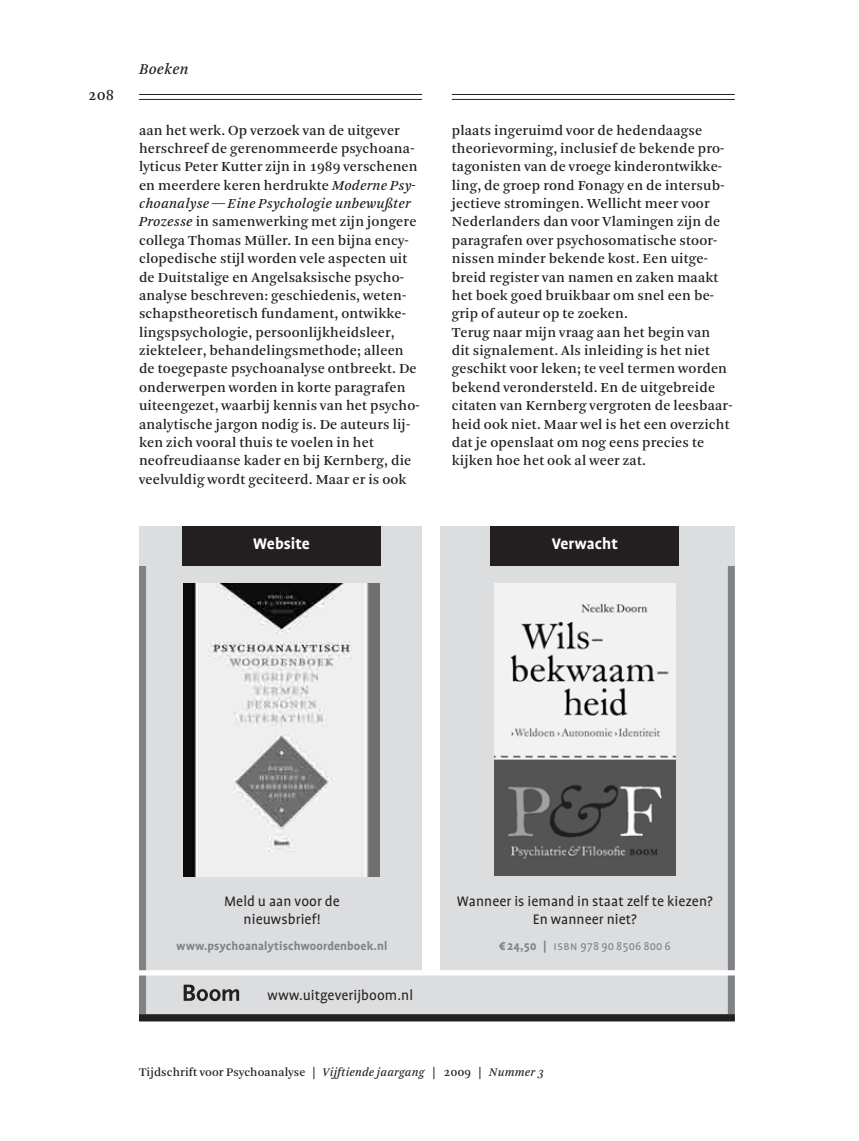
<style>
.page{position:relative;width:859px;height:1141px;background:#fff}
.page>*{position:absolute;margin:0;border:0;box-sizing:border-box;transform-origin:0 0}
.t1{font:700 17.5px "Profile";letter-spacing:.005em;color:#fff}
.t2{font:15.75px/17.5px "Profile";letter-spacing:.005em;color:#231f20;text-align:center}
.t3{font:italic 15.75px "Arnhem";letter-spacing:.01em;color:#231f20}
.t4{font:15.75px "Arnhem";color:#231f20}
.t5{font:14.53px/18.4px "Arnhem";letter-spacing:.01em;color:#231f20}
.t6{font:700 13.12px "Profile";letter-spacing:.01em;color:#808285}
.t7{font:13.12px "Profile SC";letter-spacing:.01em;color:#808285}
.t8{font:12.25px "Arnhem";letter-spacing:.01em;color:#231f20}
.s1{font-style:italic}
.s2{font-family:"Profile";font-weight:700}
.s3{font-weight:700}
</style>
<div class="page">
<hr style="left:139px;top:94px;width:283px;height:1px;background:#231f20">
<hr style="left:139px;top:99px;width:283px;height:1px;background:#231f20">
<hr style="left:451px;top:94px;width:283px;height:1px;background:#231f20">
<hr style="left:451px;top:99px;width:283px;height:1px;background:#231f20">
<div style="left:139px;top:526px;width:595px;height:495px;background:#dcdddf;border:7px solid #808285"></div>
<div style="left:139px;top:526px;width:595px;height:39px;background:#dcdddf"></div>
<div style="left:422px;top:526px;width:18px;height:446px;background:#fff"></div>
<div style="left:136px;top:970px;width:601px;height:5px;background:#fff"></div>
<div style="left:182px;top:526px;width:198px;height:39px;background:#231f20"></div>
<div style="left:490px;top:526px;width:188px;height:39px;background:#231f20"></div>
<div style="left:139px;top:1014px;width:595px;height:7px;background:#231f20"></div>
<svg style="left:183px;top:985px;width:56px;height:16px"></svg>
<img style="left:183px;top:583px;width:196px;height:293px">
<img style="left:494px;top:584px;width:181px;height:291px">
<p class="t4" style="left:88px;top:86px;width:27px">208</p>
<p class="t3" style="left:139px;top:61px;width:51px">Boeken</p>
<p class="t5" style="left:139px;top:121px;width:282px">aan het werk. Op verzoek van de uitgever herschreef de gerenommeerde psychoana&shy;lyticus Peter Kutter zijn in 1989 verschenen en meerdere keren herdrukte <span class="s1">Moderne Psy&shy;choanalyse—Eine Psychologie unbewußter Prozesse</span> in samenwerking met zijn jongere collega Thomas Müller. In een bijna ency&shy;clopedische stijl worden vele aspecten uit de Duitstalige en Angelsaksische psycho&shy;analyse beschreven: geschiedenis, weten&shy;schapstheoretisch fundament, ontwikke&shy;lingspsychologie, persoonlijkheidsleer, ziekteleer, behandelingsmethode; alleen de toegepaste psychoanalyse ontbreekt. De onderwerpen worden in korte paragrafen uiteengezet, waarbij kennis van het psycho&shy;analytische jargon nodig is. De auteurs lij&shy;ken zich vooral thuis te voelen in het neofreudiaanse kader en bij Kernberg, die veelvuldig wordt geciteerd. Maar er is ook</p>
<p class="t5" style="left:451px;top:121px;width:282px">plaats ingeruimd voor de hedendaagse theorievorming, inclusief de bekende pro&shy;tagonisten van de vroege kinderontwikke&shy;ling, de groep rond Fonagy en de intersub&shy;jectieve stromingen. Wellicht meer voor Nederlanders dan voor Vlamingen zijn de paragrafen over psychosomatische stoor&shy;nissen minder bekende kost. Een uitge&shy;breid register van namen en zaken maakt het boek goed bruikbaar om snel een be&shy;grip of auteur op te zoeken.<br>Terug naar mijn vraag aan het begin van<br>dit signalement. Als inleiding is het niet geschikt voor leken; te veel termen worden bekend verondersteld. En de uitgebreide citaten van Kernberg vergroten de leesbaar&shy;heid ook niet. Maar wel is het een overzicht dat je openslaat om nog eens precies te kijken hoe het ook al weer zat.</p>
<p class="t1" style="left:253px;top:535px;width:58px">Website</p>
<p class="t1" style="left:551px;top:534px;width:68px">Verwacht</p>
<p class="t2" style="left:224px;top:893px;width:117px">Meld u aan voor de nieuwsbrief!</p>
<p class="t6" style="left:176px;top:939px;width:212px">www.psychoanalytischwoordenboek.nl</p>
<p class="t7" style="left:499px;top:940px;width:173px"><span class="s2">€</span> <span class="s3">24,50 |</span> isbn 978 90 8506 800 6</p>
<p class="t2" style="left:457px;top:893px;width:257px">Wanneer is iemand in staat zelf te kiezen?<br>En wanneer niet?</p>
<p class="t2" style="left:267px;top:986px;width:147px">www.uitgeverijboom.nl</p>
<p class="t8" style="left:139px;top:1065px;width:406px">Tijdschrift voor Psychoanalyse | <span class="s1">Vijftiende jaargang</span> | 2009 | <span class="s1">Nummer 3</span></p>
</div>
